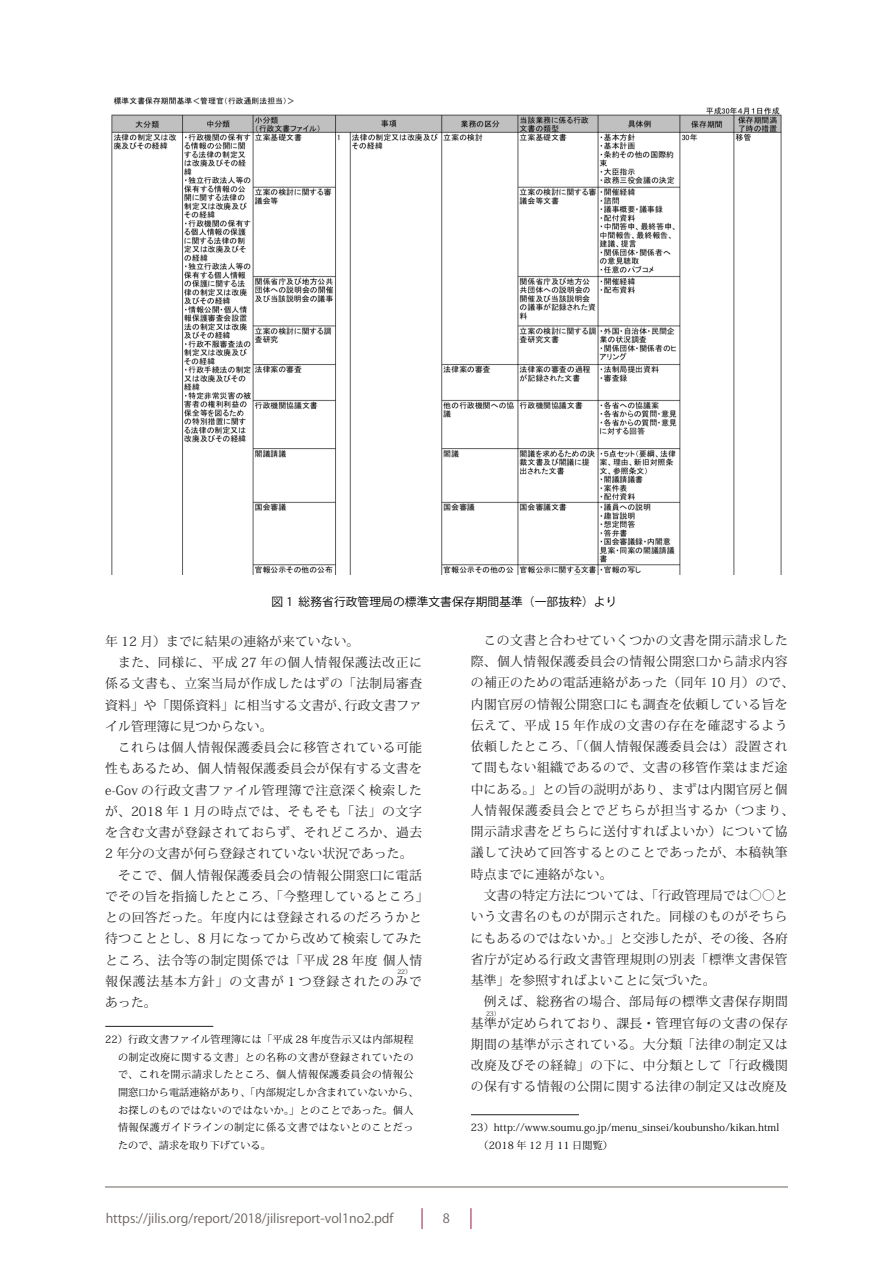
<style>
.page{position:relative;width:893px;height:1263px;background:#fff}
.page>*{position:absolute;margin:0;border:0;box-sizing:border-box;transform-origin:0 0}
.本文{font:12.75px/21.3px "Koz Min Pr 6 N";letter-spacing:.035em;color:#231f20;text-align:justify}
.t1{font:12.75px "Koz Go Pr 6 N";color:#6b6360}
.本文-2{font:12.75px "Koz Min Pr 6 N";letter-spacing:.01em;color:#231f20}
.キャプション{font:11.7px "Koz Go Pr 6 N";letter-spacing:.01em;color:#000}
.脚注{font:10.05px/17.7px "Koz Min Pr 6 N";letter-spacing:.02em;color:#000}
.本文-3{font:6.45px "Koz Min Pr 6 N";color:#231f20}
</style>
<div class="page">
<hr style="left:105px;top:1187px;width:683px;height:1px;background:#6b6360">
<hr style="left:421px;top:1208px;width:2px;height:21px;background:#a32946">
<svg style="left:470px;top:1208px;width:1px;height:21px"></svg>
<hr style="left:105px;top:1026px;width:108px;height:1px;background:#231f20">
<hr style="left:471px;top:1114px;width:108px;height:1px;background:#231f20">
<img style="left:111px;top:97px;width:671px;height:477px">
<p class="キャプション" style="left:272px;top:595px;width:347px">図 1 総務省行政管理局の標準文書保存期間基準（一部抜粋）より</p>
<p class="本文-2" style="left:105px;top:634px;width:256px">年 12 月）までに結果の連絡が来ていない。</p>
<p class="本文" style="left:105px;top:652px;width:318px;text-indent:13px">また、同様に、平成 27 年の個人情報保護法改正に係る文書も、立案当局が作成したはずの「法制局審査資料」や「関係資料」に相当する文書が、行政文書ファイル管理簿に見つからない。</p>
<p class="本文" style="left:105px;top:737px;width:318px;text-indent:13px">これらは個人情報保護委員会に移管されている可能性もあるため、個人情報保護委員会が保有する文書をe-Gov の行政文書ファイル管理簿で注意深く検索したが、2018 年 1 月の時点では、そもそも「法」の文字を含む文書が登録されておらず、それどころか、過去2 年分の文書が何ら登録されていない状況であった。</p>
<p class="本文" style="left:105px;top:865px;width:325px;text-align:center">そこで、個人情報保護委員会の情報公開窓口に電話<br>でその旨を指摘したところ、「今整理しているところ」との回答だった。年度内には登録されるのだろうかと待つこととし、8 月になってから改めて検索してみたところ、法令等の制定関係では「平成 28 年度 個人情報保護法基本方針」の文書が 1 つ登録されたのみで</p>
<p class="本文-3" style="left:397px;top:968px;width:16px">22）</p>
<p class="本文" style="left:105px;top:992px;width:53px">あった。</p>
<p class="脚注" style="left:118px;top:1030px;width:302px;text-indent:-13px">22）行政文書ファイル管理簿には「平成 28 年度告示又は内部規程の制定改廃に関する文書」との名称の文書が登録されていたので、これを開示請求したところ、個人情報保護委員会の情報公開窓口から電話連絡があり、「内部規定しか含まれていないから、お探しのものではないのではないか。」とのことであった。個人情報保護ガイドラインの制定に係る文書ではないとのことだったので、請求を取り下げている。</p>
<p class="本文" style="left:471px;top:630px;width:325px;text-align:left;text-indent:13px">この文書と合わせていくつかの文書を開示請求した際、個人情報保護委員会の情報公開窓口から請求内容の補正のための電話連絡があった（同年 10 月）ので、内閣官房の情報公開窓口にも調査を依頼している旨を伝えて、平成 15 年作成の文書の存在を確認するよう依頼したところ、「（個人情報保護委員会は）設置されて間もない組織であるので、文書の移管作業はまだ途中にある。」との旨の説明があり、まずは内閣官房と個人情報保護委員会とでどちらが担当するか（つまり、開示請求書をどちらに送付すればよいか）について協議して決めて回答するとのことであったが、本稿執筆時点までに連絡がない。</p>
<p class="本文" style="left:471px;top:885px;width:318px;text-indent:13px">文書の特定方法については、「行政管理局では○○という文書名のものが開示された。同様のものがそちらにもあるのではないか。」と交渉したが、その後、各府省庁が定める行政文書管理規則の別表「標準文書保管基準」を参照すればよいことに気づいた。</p>
<p class="本文" style="left:471px;top:991px;width:318px;text-align:right">例えば、総務省の場合、部局毎の標準文書保存期間基準が定められており、課長・管理官毎の文書の保存</p>
<p class="本文-3" style="left:486px;top:1009px;width:16px">23）</p>
<p class="本文" style="left:471px;top:1034px;width:318px">期間の基準が示されている。大分類「法律の制定又は改廃及びその経緯」の下に、中分類として「行政機関の保有する情報の公開に関する法律の制定又は改廃及</p>
<p class="脚注" style="left:479px;top:1119px;width:302px;text-indent:-8px">23）http://www.soumu.go.jp/menu_sinsei/koubunsho/kikan.html（2018 年 12 月 11 日閲覧）</p>
<p class="t1" style="left:106px;top:1211px;width:289px">https://jilis.org/report/2018/jilisreport-vol1no2.pdf</p>
<p class="t1" style="left:443px;top:1211px;width:9px">8</p>
</div>
